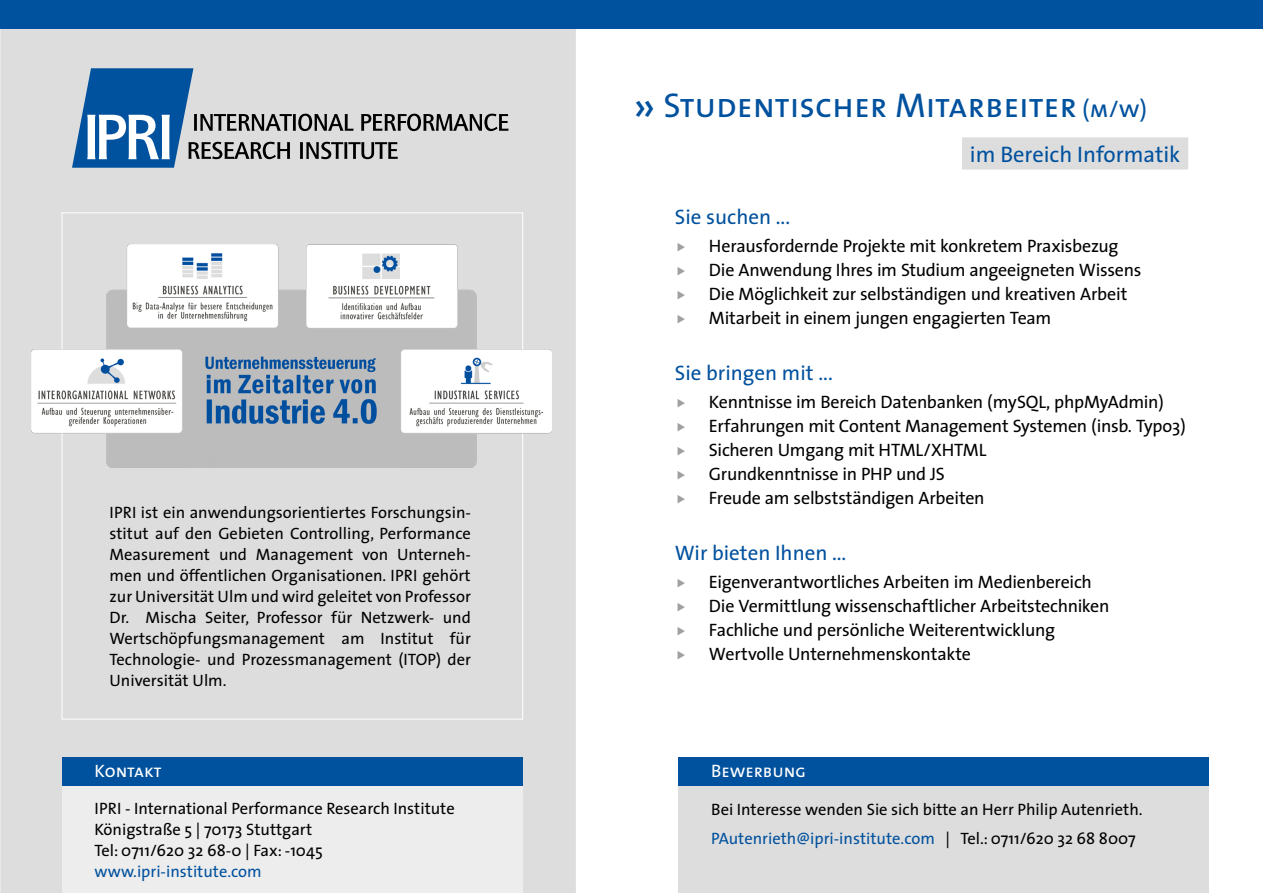
<style>
.page{position:relative;width:1263px;height:893px;background:#fff}
.page>*{position:absolute;margin:0;border:0;box-sizing:border-box;transform-origin:0 0}
.t1{font:34.5px "The Sans Caps";color:#00519e}
.t2{font:22.5px "The Sans";color:#00519e}
.t3{font:21px "The Sans";color:#00519e}
.t4{font:18px/24px "The Sans";letter-spacing:-.015em;color:#000}
.t5{font:18px "The Sans Caps";color:#fff}
.t6{font:16.5px/21px "The Sans";color:#000}
.t7{font:16.5px "The Sans";color:#00519e}
.s1{font-size:45px}
.s2{font-size:24px}
.s3{color:#00519e}
</style>
<div class="page">
<div style="left:0;top:28px;width:576px;height:865px;background:#ddd"></div>
<svg style="left:72px;top:68px;width:436px;height:100px;background:#a3b2c0"></svg>
<div style="left:62px;top:764px;width:461px;height:129px;background:#ededed"></div>
<div style="left:62px;top:757px;width:461px;height:28px;background:#00519e"></div>
<div style="left:0;top:0;width:1263px;height:28px;background:#00519e"></div>
<div style="left:679px;top:763px;width:530px;height:130px;background:#ddd"></div>
<div style="left:679px;top:757px;width:530px;height:28px;background:#00519e"></div>
<img style="left:32px;top:245px;width:519px;height:222px">
<div style="left:963px;top:138px;width:224px;height:31px;background:#ddd"></div>
<div style="left:962px;top:137px;width:226px;height:33px;border:2px solid #ddd"></div>
<p class="t6" style="left:109px;top:501px;width:363px;text-align:justify">IPRI ist ein anwendungsorientiertes Forschungsin&shy;stitut auf den Gebieten Controlling, Performance Measurement und Management von Unterneh&shy;men und öffentlichen Organisationen. IPRI gehört zur Universität Ulm und wird geleitet von Professor Dr. Mischa Seiter, Professor für Netzwerk- und Wertschöpfungsmanagement am Institut für Technologie- und Prozessmanagement (ITOP) der Universität Ulm.</p>
<p class="t5" style="left:95px;top:756px;width:68px">Kontakt</p>
<p class="t6" style="left:95px;top:797px;width:362px">IPRI - International Performance Research Institute<br>Königstraße 5 | 70173 Stuttgart<br>Tel: 0711/620 32 68-0 | Fax: -1045</p>
<p class="t7" style="left:95px;top:857px;width:169px">www.ipri-institute.com</p>
<h1 class="t1" style="left:633px;top:77px;width:516px"><span class="s1">»</span> Studentischer Mitarbeiter <span class="s2">(m/w)</span></h1>
<h2 class="t2" style="left:970px;top:135px;width:212px">im Bereich Informatik</h2>
<p class="t3" style="left:675px;top:199px;width:117px">Sie suchen ...</p>
<p class="t4" style="left:709px;top:233px;width:434px">Herausfordernde Projekte mit konkretem Praxisbezug Die Anwendung Ihres im Studium angeeigneten Wissens Die Möglichkeit zur selbständigen und kreativen Arbeit Mitarbeit in einem jungen engagierten Team</p>
<p class="t3" style="left:675px;top:356px;width:159px">Sie bringen mit ...</p>
<p class="t4" style="left:709px;top:390px;width:478px">Kenntnisse im Bereich Datenbanken (mySQL, phpMyAdmin)<br>Erfahrungen mit Content Management Systemen (insb. Typo3)<br>Sicheren Umgang mit HTML/XHTML<br>Grundkenntnisse in PHP und JS<br>Freude am selbstständigen Arbeiten</p>
<p class="t3" style="left:675px;top:536px;width:173px">Wir bieten Ihnen ...</p>
<p class="t4" style="left:709px;top:570px;width:402px">Eigenverantwortliches Arbeiten im Medienbereich Die Vermittlung wissenschaftlicher Arbeitstechniken Fachliche und persönliche Weiterentwicklung Wertvolle Unternehmenskontakte</p>
<p class="t5" style="left:711px;top:756px;width:96px">Bewerbung</p>
<p class="t6" style="left:711px;top:794px;width:433px;line-height:29.5px">Bei Interesse wenden Sie sich bitte an Herr Philip Autenrieth.<br><span class="s3">PAutenrieth@ipri-institute.com</span> | Tel.: 0711/620 32 68 8007</p>
</div>
